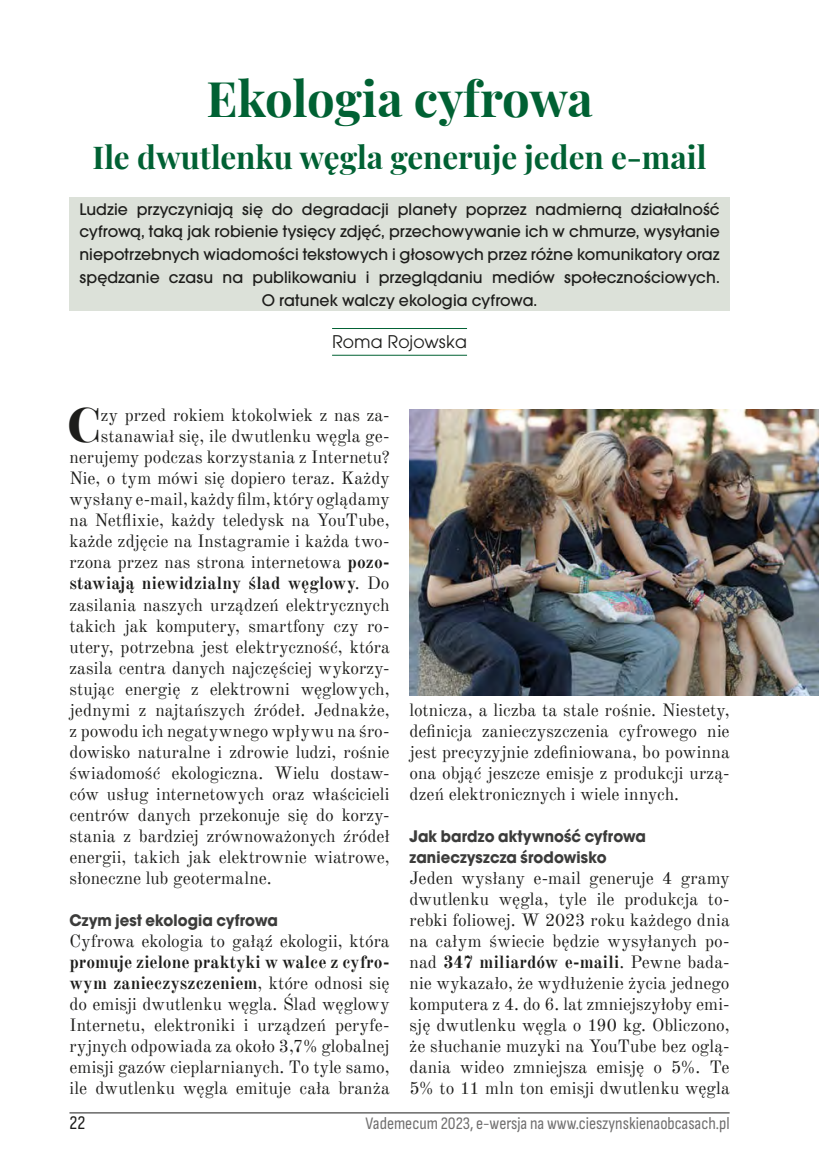
<style>
.page{position:relative;width:819px;height:1166px;background:#fff}
.page>*{position:absolute;margin:0;border:0;box-sizing:border-box;transform-origin:0 0}
._1_Tytuly{font:700 49px "Playfair Display";letter-spacing:-.01em;color:#006133}
._6a_Tekst_1_Inicjal{font:800 47.25px "Playfair Display";color:#1d1d1b}
._1_Tytuly-2{font:700 31.5px "Playfair Display";color:#006133}
._4_Autorki{font:19.25px "Avant Gar Got Itc TEE";color:#1d1d1b}
.t1{font:19.25px "Sofia Sans Condensed";color:#1d1d1b}
._6_Tekst_1{font:17.5px/21px "Old Standard TT";color:#1d1d1b;text-align:justify}
._6a_Tekst_1_Inicjal-2{font:17.5px "Old Standard TT";letter-spacing:.005em;color:#1d1d1b}
._3_Lead{font:500 17.5px/22.8px "Avant Gar Got Itc TEE";letter-spacing:.005em;color:#1d1d1b;text-align:center}
._5_Srodtytuly{font:700 17.5px/21px "Avant Gar Got Itc TEE";letter-spacing:.005em;color:#3c3c3b;scale:.95 1}
.t2{font:17.5px "Sofia Sans Condensed";color:#706f6f}
._6a_Tekst_1_Inicjal-3{font:700 17.5px "Old Standard TT";letter-spacing:.005em;color:#1d1d1b}
.s1{font-weight:700}
.s2{font-weight:400}
</style>
<div class="page">
<hr style="left:69px;top:1112px;width:660px;height:1px;background:#1d1d1b">
<div style="left:69px;top:198px;width:660px;height:113px;background:#dce1d9"></div>
<hr style="left:332px;top:328px;width:135px;height:1px;background:#006133">
<hr style="left:332px;top:355px;width:135px;height:1px;background:#006133">
<img style="left:409px;top:409px;width:410px;height:286px">
<p class="_1_Tytuly" style="left:206px;top:60px;width:388px">Ekologia cyfrowa</p>
<p class="_1_Tytuly-2" style="left:93px;top:132px;width:615px">Ile dwutlenku węgla generuje jeden e-mail</p>
<p class="_3_Lead" style="left:79px;top:197px;width:641px">Ludzie przyczyniają się do degradacji planety poprzez nadmierną działalność cyfrową, taką jak robienie tysięcy zdjęć, przechowywanie ich w chmurze, wysyłanie niepotrzebnych wiadomości tekstowych i głosowych przez różne komunikatory oraz spędzanie czasu na publikowaniu i przeglądaniu mediów społecznościowych.<br>O ratunek walczy ekologia cyfrowa.</p>
<p class="_4_Autorki" style="left:332px;top:330px;width:136px">Roma Rojowska</p>
<p class="_6a_Tekst_1_Inicjal" style="left:68px;top:387px;width:35px">C</p>
<p class="_6a_Tekst_1_Inicjal-2" style="left:101px;top:402px;width:290px">zy przed rokiem ktokolwiek z nas za-</p>
<p class="_6a_Tekst_1_Inicjal-2" style="left:101px;top:423px;width:290px">stanawiał się, ile dwutlenku węgla ge-</p>
<p class="_6a_Tekst_1_Inicjal-2" style="left:69px;top:444px;width:321px">nerujemy podczas korzystania z Internetu?</p>
<p class="_6a_Tekst_1_Inicjal-2" style="left:69px;top:465px;width:321px">Nie, o tym mówi się dopiero teraz. Każdy</p>
<p class="_6a_Tekst_1_Inicjal-2" style="left:69px;top:486px;width:321px">wysłany e-mail, każdy film, który oglądamy</p>
<p class="_6a_Tekst_1_Inicjal-2" style="left:69px;top:507px;width:321px">na Netflixie, każdy teledysk na YouTube,</p>
<p class="_6a_Tekst_1_Inicjal-2" style="left:69px;top:528px;width:321px">każde zdjęcie na Instagramie i każda two-</p>
<p class="_6a_Tekst_1_Inicjal-2" style="left:69px;top:549px;width:321px">rzona przez nas strona internetowa <span class="s1">pozo-</span></p>
<p class="_6a_Tekst_1_Inicjal-3" style="left:69px;top:570px;width:321px">stawiają niewidzialny ślad węglowy<span class="s2">. Do</span></p>
<p class="_6a_Tekst_1_Inicjal-2" style="left:69px;top:591px;width:321px">zasilania naszych urządzeń elektrycznych</p>
<p class="_6a_Tekst_1_Inicjal-2" style="left:69px;top:612px;width:321px">takich jak komputery, smartfony czy ro-</p>
<p class="_6a_Tekst_1_Inicjal-2" style="left:69px;top:633px;width:321px">utery, potrzebna jest elektryczność, która</p>
<p class="_6a_Tekst_1_Inicjal-2" style="left:69px;top:654px;width:321px">zasila centra danych najczęściej wykorzy-</p>
<p class="_6a_Tekst_1_Inicjal-2" style="left:69px;top:675px;width:321px">stując energię z elektrowni węglowych,</p>
<p class="_6a_Tekst_1_Inicjal-2" style="left:69px;top:696px;width:321px">jednymi z najtańszych źródeł. Jednakże,</p>
<p class="_6a_Tekst_1_Inicjal-2" style="left:69px;top:717px;width:321px">z powodu ich negatywnego wpływu na śro-</p>
<p class="_6a_Tekst_1_Inicjal-2" style="left:69px;top:738px;width:321px">dowisko naturalne i zdrowie ludzi, rośnie</p>
<p class="_6a_Tekst_1_Inicjal-2" style="left:69px;top:759px;width:321px">świadomość ekologiczna. Wielu dostaw-</p>
<p class="_6a_Tekst_1_Inicjal-2" style="left:69px;top:780px;width:321px">ców usług internetowych oraz właścicieli</p>
<p class="_6a_Tekst_1_Inicjal-2" style="left:69px;top:801px;width:321px">centrów danych przekonuje się do korzy-</p>
<p class="_6a_Tekst_1_Inicjal-2" style="left:69px;top:823px;width:321px">stania z bardziej zrównoważonych źródeł</p>
<p class="_6a_Tekst_1_Inicjal-2" style="left:69px;top:844px;width:321px">energii, takich jak elektrownie wiatrowe,</p>
<p class="_6a_Tekst_1_Inicjal-2" style="left:69px;top:865px;width:204px">słoneczne lub geotermalne.</p>
<p class="_5_Srodtytuly" style="left:69px;top:909px;width:221px">Czym jest ekologia cyfrowa</p>
<p class="_6_Tekst_1" style="left:69px;top:929px;width:321px">Cyfrowa ekologia to gałąź ekologii, która <span class="s1">promuje zielone praktyki w walce z cyfro&shy;wym zanieczyszczeniem</span>, które odnosi się do emisji dwutlenku węgla. Ślad węglowy Internetu, elektroniki i urządzeń peryfe&shy;ryjnych odpowiada za około 3,7% globalnej emisji gazów cieplarnianych. To tyle samo, ile dwutlenku węgla emituje cała branża</p>
<p class="_6_Tekst_1" style="left:409px;top:698px;width:321px">lotnicza, a liczba ta stale rośnie. Niestety, definicja zanieczyszczenia cyfrowego nie jest precyzyjnie zdefiniowana, bo powinna ona objąć jeszcze emisje z produkcji urzą&shy;dzeń elektronicznych i wiele innych.</p>
<p class="_5_Srodtytuly" style="left:409px;top:825px;width:250px">Jak bardzo aktywność cyfrowa zanieczyszcza środowisko</p>
<p class="_6_Tekst_1" style="left:409px;top:866px;width:321px">Jeden wysłany e-mail generuje 4 gramy dwutlenku węgla, tyle ile produkcja to&shy;rebki foliowej. W 2023 roku każdego dnia na całym świecie będzie wysyłanych po&shy;nad <span class="s1">347 miliardów e-maili</span>. Pewne bada&shy;nie wykazało, że wydłużenie życia jednego komputera z 4. do 6. lat zmniejszyłoby emi&shy;sję dwutlenku węgla o 190 kg. Obliczono, że słuchanie muzyki na YouTube bez oglą&shy;dania wideo zmniejsza emisję o 5%. Te 5% to 11 mln ton emisji dwutlenku węgla</p>
<p class="t1" style="left:69px;top:1112px;width:17px">22</p>
<p class="t2" style="left:365px;top:1113px;width:365px">Vademecum 2023, e-wersja na www.cieszynskienaobcasach.pl</p>
</div>
